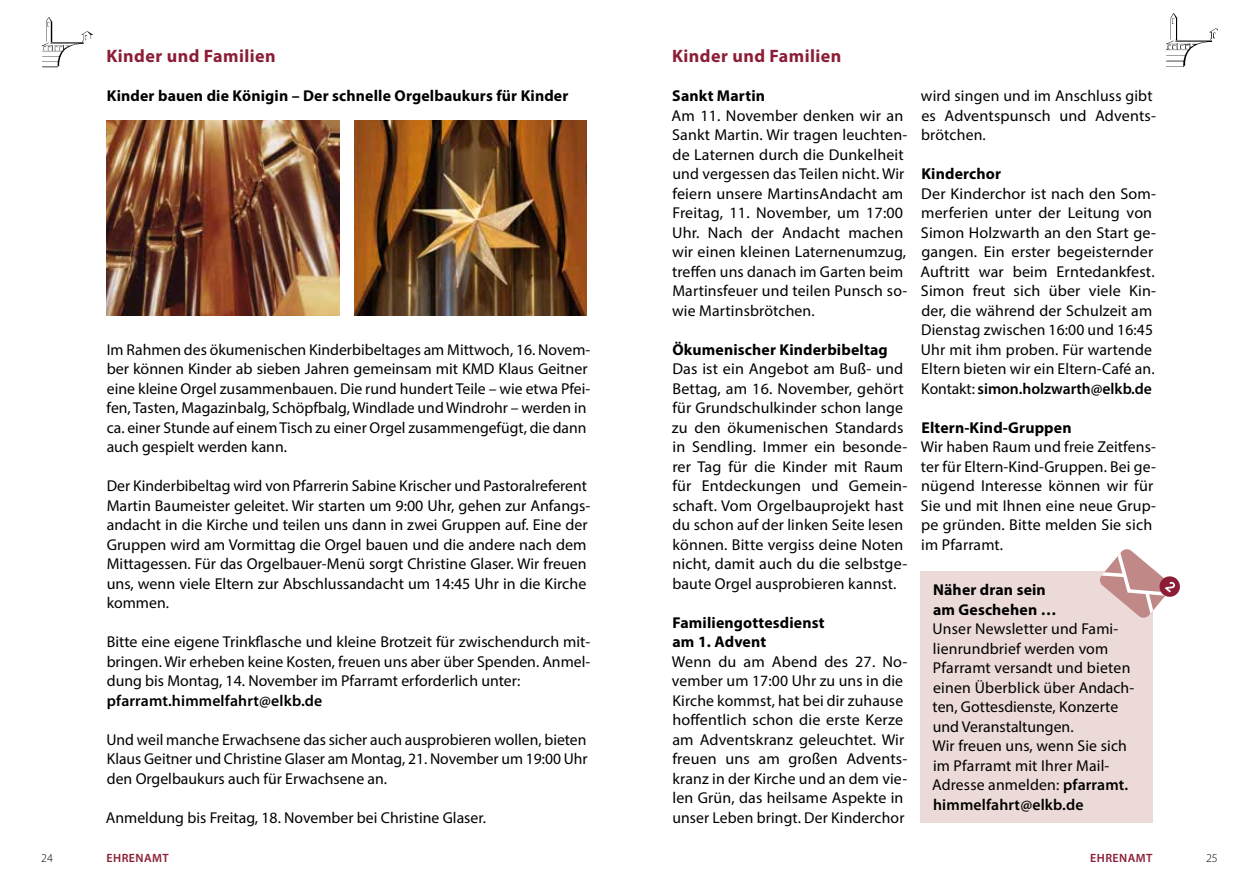
<style>
.page{position:relative;width:1259px;height:893px;background:#fff}
.page>*{position:absolute;margin:0;border:0;box-sizing:border-box;transform-origin:0 0}
.t1{font:700 18px "Myriad Pro";letter-spacing:.025em;color:#8c1d36}
.t2{font:15.75px/19.5px "Myriad Pro";letter-spacing:.01em;color:#000}
.t3{font:700 15.75px/19.5px "Myriad Pro";letter-spacing:.01em;color:#000}
.t4{font:600 15.75px "Myriad Pro";letter-spacing:.01em;color:#000}
.t5{font:600 12px "Myriad Pro";letter-spacing:.04em;color:#8c1d36}
.t6{font:300 12px "Myriad Pro";color:#000}
.s1{font-weight:600}
</style>
<div class="page">
<img style="left:1166px;top:13px;width:51px;height:54px">
<img style="left:42px;top:17px;width:51px;height:50px">
<img style="left:106px;top:121px;width:233px;height:195px">
<img style="left:354px;top:121px;width:233px;height:195px">
<div style="left:919px;top:571px;width:233px;height:252px;background:#ebdad8"></div>
<svg style="left:1100px;top:549px;width:80px;height:70px"></svg>
<p class="t1" style="left:106px;top:44px;width:171px">Kinder und Familien</p>
<p class="t1" style="left:672px;top:44px;width:171px">Kinder und Familien</p>
<p class="t3" style="left:107px;top:85px;width:463px">Kinder bauen die Königin – Der schnelle Orgelbaukurs für Kinder</p>
<p class="t2" style="left:107px;top:339px;width:485px">Im Rahmen des ökumenischen Kinderbibeltages am Mittwoch, 16. Novem&shy;ber können Kinder ab sieben Jahren gemeinsam mit KMD Klaus Geitner eine kleine Orgel zusammenbauen. Die rund hundert Teile – wie etwa Pfei&shy;fen, Tasten, Magazinbalg, Schöpfbalg, Windlade und Windrohr – werden in ca. einer Stunde auf einem Tisch zu einer Orgel zusammengefügt, die dann auch gespielt werden kann.</p>
<p class="t2" style="left:107px;top:476px;width:485px">Der Kinderbibeltag wird von Pfarrerin Sabine Krischer und Pastoralreferent Martin Baumeister geleitet. Wir starten um 9:00 Uhr, gehen zur Anfangs&shy;andacht in die Kirche und teilen uns dann in zwei Gruppen auf. Eine der Gruppen wird am Vormittag die Orgel bauen und die andere nach dem Mittagessen. Für das Orgelbauer-Menü sorgt Christine Glaser. Wir freuen uns, wenn viele Eltern zur Abschlussandacht um 14:45 Uhr in die Kirche kommen.</p>
<p class="t2" style="left:107px;top:632px;width:485px;text-align:justify">Bitte eine eigene Trinkflasche und kleine Brotzeit für zwischendurch mit&shy;bringen. Wir erheben keine Kosten, freuen uns aber über Spenden. Anmel&shy;dung bis Montag, 14. November im Pfarramt erforderlich unter:</p>
<p class="t4" style="left:107px;top:690px;width:217px">pfarramt.himmelfahrt@elkb.de</p>
<p class="t2" style="left:106px;top:729px;width:483px;text-align:justify">Und weil manche Erwachsene das sicher auch ausprobieren wollen, bieten Klaus Geitner und Christine Glaser am Montag, 21. November um 19:00 Uhr den Orgelbaukurs auch für Erwachsene an.</p>
<p class="t2" style="left:106px;top:807px;width:381px">Anmeldung bis Freitag, 18. November bei Christine Glaser.</p>
<p class="t3" style="left:672px;top:85px;width:94px">Sankt Martin</p>
<p class="t2" style="left:671px;top:105px;width:237px">Am 11. November denken wir an<br>Sankt Martin. Wir tragen leuchten&shy;de Laternen durch die Dunkelheit und vergessen das Teilen nicht. Wir feiern unsere MartinsAndacht am<br>Freitag, 11. November, um 17:00<br>Uhr. Nach der Andacht machen wir einen kleinen Laternenumzug, treffen uns danach im Garten beim<br>Martinsfeuer und teilen Punsch so&shy;wie Martinsbrötchen.</p>
<p class="t3" style="left:672px;top:339px;width:217px">Ökumenischer Kinderbibeltag</p>
<p class="t2" style="left:672px;top:359px;width:237px">Das ist ein Angebot am Buß- und<br>Bettag, am 16. November, gehört für Grundschulkinder schon lange zu den ökumenischen Standards in Sendling. Immer ein besonde&shy;rer Tag für die Kinder mit Raum für Entdeckungen und Gemein&shy;schaft. Vom Orgelbauprojekt hast du schon auf der linken Seite lesen können. Bitte vergiss deine Noten nicht, damit auch du die selbstge&shy;baute Orgel ausprobieren kannst.</p>
<p class="t3" style="left:672px;top:612px;width:153px">Familiengottesdienst am 1. Advent</p>
<p class="t2" style="left:672px;top:651px;width:237px">Wenn du am Abend des 27. No&shy;vember um 17:00 Uhr zu uns in die<br>Kirche kommst, hat bei dir zuhause hoffentlich schon die erste Kerze am Adventskranz geleuchtet. Wir freuen uns am großen Advents&shy;kranz in der Kirche und an dem vie&shy;len Grün, das heilsame Aspekte in unser Leben bringt. Der Kinderchor</p>
<p class="t2" style="left:921px;top:86px;width:237px">wird singen und im Anschluss gibt es Adventspunsch und Advents&shy;brötchen.</p>
<p class="t3" style="left:921px;top:163px;width:81px">Kinderchor</p>
<p class="t2" style="left:920px;top:183px;width:237px">Der Kinderchor ist nach den Som&shy;merferien unter der Leitung von Simon Holzwarth an den Start ge&shy;gangen. Ein erster begeisternder Auftritt war beim Erntedankfest.<br>Simon freut sich über viele Kin&shy;der, die während der Schulzeit am Dienstag zwischen 16:00 und 16:45<br>Uhr mit ihm proben. Für wartende Eltern bieten wir ein Eltern-Café an.<br>Kontakt: <span class="s1">simon.holzwarth@elkb.de</span></p>
<p class="t3" style="left:921px;top:417px;width:152px">Eltern-Kind-Gruppen</p>
<p class="t2" style="left:920px;top:437px;width:237px">Wir haben Raum und freie Zeitfens&shy;ter für Eltern-Kind-Gruppen. Bei ge&shy;nügend Interesse können wir für<br>Sie und mit Ihnen eine neue Grup&shy;pe gründen. Bitte melden Sie sich im Pfarramt.</p>
<p class="t3" style="left:933px;top:580px;width:125px">Näher dran sein am Geschehen …</p>
<p class="t2" style="left:932px;top:619px;width:204px">Unser Newsletter und Fami&shy;lienrundbrief werden vom<br>Pfarramt versandt und bieten einen Überblick über Andach&shy;ten, Gottesdienste, Konzerte und Veranstaltungen.<br>Wir freuen uns, wenn Sie sich im Pfarramt mit Ihrer Mail-<br>Adresse anmelden: <span class="s1">pfarramt. himmelfahrt@elkb.de</span></p>
<p class="t6" style="left:41px;top:850px;width:13px">24</p>
<p class="t5" style="left:106px;top:850px;width:64px">EHRENAMT</p>
<p class="t5" style="left:1090px;top:850px;width:64px">EHRENAMT</p>
<p class="t6" style="left:1206px;top:850px;width:13px">25</p>
</div>
